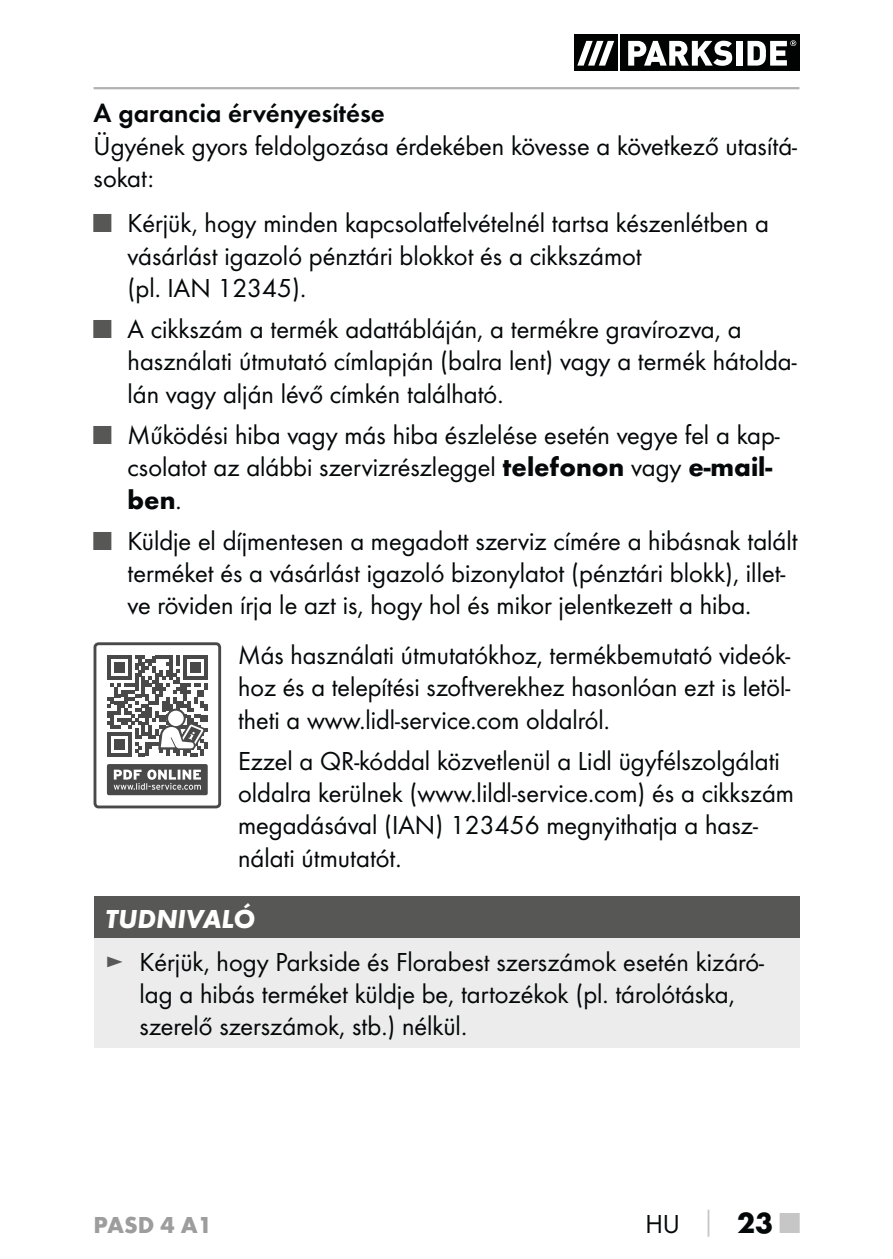
<style>
.page{position:relative;width:893px;height:1259px;background:#fff}
.page>*{position:absolute;margin:0;border:0;box-sizing:border-box;transform-origin:0 0}
.t1{font:27px/32.4px "Futura Boo";color:#040809}
.t2{font:27px "Futura Dem";color:#040809}
.t3{font:italic 700 27px "Futura";color:#fff}
.t4{font:700 27px "Futura";color:#040809}
.t5{font:700 24px "Futura";color:#9d9d9d}
.s1{color:#575756}
.s2{font-family:"Futura";font-weight:700}
.s3{font-family:"Futura Boo";font-weight:400}
.s4{font-family:"Futura";font-weight:700;color:#c7c6c6}
.s5{font-family:"Futura";font-weight:700;font-size:30px}
.s6{font-family:"Futura";font-weight:700;font-size:30px;color:#c7c6c6}
</style>
<div class="page">
<hr style="left:94px;top:87px;width:705px;height:2px;background:#b2b2b2">
<div style="left:574px;top:35px;width:44px;height:36px;background:#010202"></div>
<div style="left:620px;top:35px;width:179px;height:36px;background:#010202"></div>
<svg style="left:577px;top:41px;width:37px;height:25px"></svg>
<svg style="left:628px;top:41px;width:104px;height:25px"></svg>
<div style="left:736px;top:41px;width:6px;height:25px;background:#fff"></div>
<svg style="left:747px;top:40px;width:49px;height:26px"></svg>
<div style="left:94px;top:642px;width:127px;height:166px;border:3px solid #4a4949;border-radius:4px"></div>
<div style="left:107px;top:764px;width:101px;height:31px;background:#4a4949;border-radius:2px"></div>
<svg style="left:114px;top:769px;width:87px;height:21px"></svg>
<svg style="left:107px;top:656px;width:101px;height:100px"></svg>
<div style="left:94px;top:895px;width:705px;height:43px;background:#575756"></div>
<div style="left:94px;top:938px;width:705px;height:109px;background:#edecec"></div>
<p class="t2" style="left:94px;top:101px;width:293px">A garancia érvényesítése</p>
<p class="t1" style="left:94px;top:131px;width:705px">Ügyének gyors feldolgozása érdekében kövesse a következő utasítá&shy;sokat:</p>
<p class="t1" style="left:128px;top:208px;width:643px;text-indent:-34px"><span class="s1">■</span> Kérjük, hogy minden kapcsolatfelvételnél tartsa készenlétben a vásárlást igazoló pénztári blokkot és a cikkszámot<br>(pl. IAN 12345).</p>
<p class="t1" style="left:128px;top:314px;width:671px;text-indent:-34px"><span class="s1">■</span> A cikkszám a termék adattábláján, a termékre gravírozva, a használati útmutató címlapján (balra lent) vagy a termék hátolda&shy;lán vagy alján lévő címkén található.</p>
<p class="t1" style="left:94px;top:420px;width:688px;text-align:right"><span class="s1">■</span> Működési hiba vagy más hiba észlelése esetén vegye fel a kap&shy;csolatot az alábbi szervizrészleggel <span class="s2">telefonon</span> vagy <span class="s2">e-mail-</span></p>
<p class="t4" style="left:128px;top:489px;width:56px">ben<span class="s3">.</span></p>
<p class="t1" style="left:128px;top:526px;width:672px;text-indent:-34px"><span class="s1">■</span> Küldje el díjmentesen a megadott szerviz címére a hibásnak talált terméket és a vásárlást igazoló bizonylatot (pénztári blokk), illet&shy;ve röviden írja le azt is, hogy hol és mikor jelentkezett a hiba.</p>
<p class="t1" style="left:238px;top:640px;width:554px;text-align:justify">Más használati útmutatókhoz, termékbemutató videók&shy;hoz és a telepítési szoftverekhez hasonlóan ezt is letöl&shy;theti a www.lidl-service.com oldalról.</p>
<p class="t1" style="left:238px;top:746px;width:557px">Ezzel a QR-kóddal közvetlenül a Lidl ügyfélszolgálati oldalra kerülnek (www.lildl-service.com) és a cikkszám megadásával (IAN) 123456 megnyithatja a hasz&shy;nálati útmutatót.</p>
<p class="t3" style="left:106px;top:909px;width:151px">TUDNIVALÓ</p>
<p class="t1" style="left:140px;top:947px;width:626px;text-indent:-34px"><span class="s1">►</span> Kérjük, hogy Parkside és Florabest szerszámok esetén kizáró&shy;lag a hibás terméket küldje be, tartozékok (pl. tárolótáska, szerelő szerszámok, stb.) nélkül.</p>
<p class="t5" style="left:94px;top:1216px;width:120px">PASD 4 A1</p>
<p class="t1" style="left:645px;top:1209px;width:156px">HU <span class="s4">│</span> <span class="s5">23</span> <span class="s6">■</span></p>
</div>
